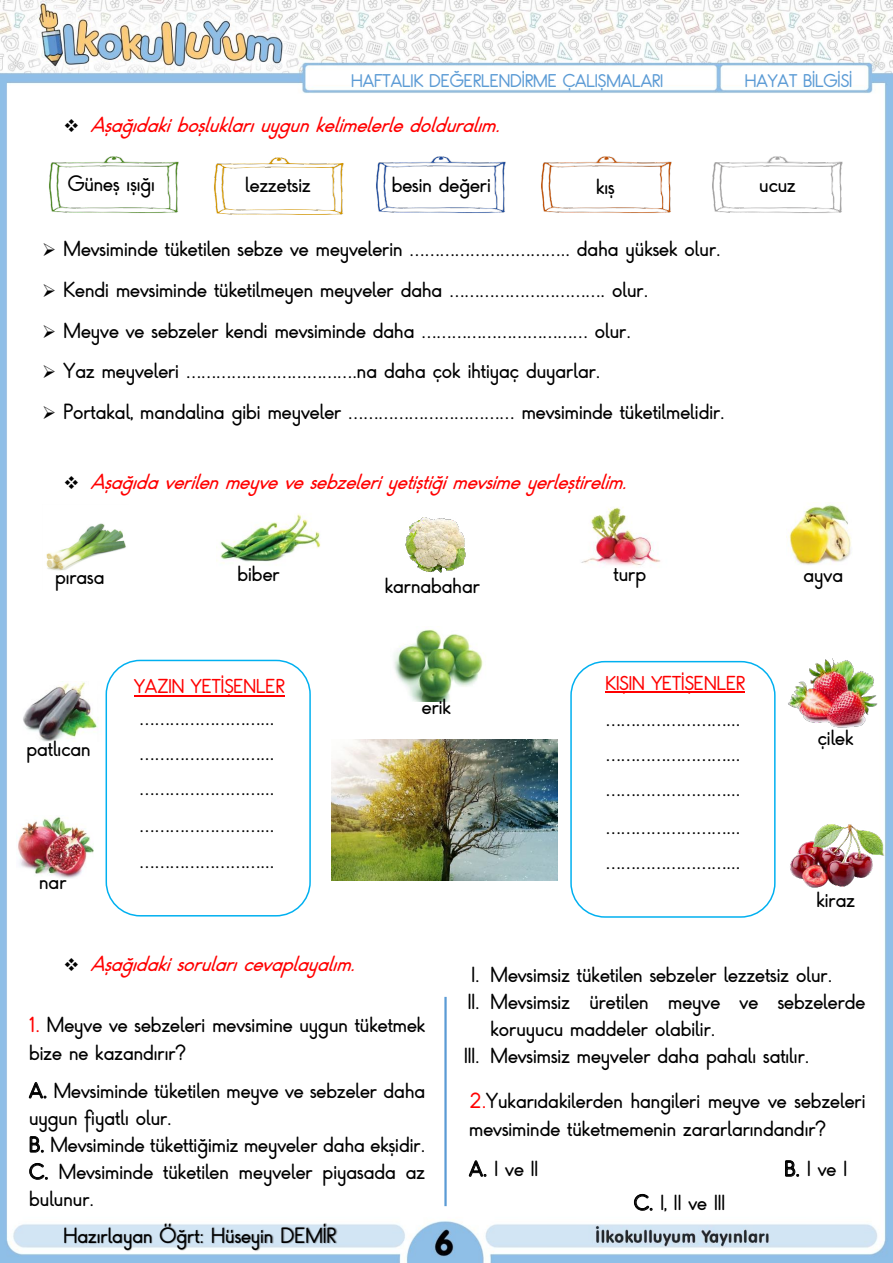
<style>
.page{position:relative;width:893px;height:1263px;background:#fff}
.page>*{position:absolute;margin:0;border:0;box-sizing:border-box;transform-origin:0 0}
.t1{font:18px/27.2px "Kayra Aydin";color:#000}
.t2{font:italic 18px "Kayra Aydin";color:#f00}
.t3{font:16.5px "Kayra Aydin";color:#f00}
.t4{font:15px "Kayra Aydin";color:#5b9bd5}
.s1{color:#000}
.s2{color:#f00}
</style>
<div class="page">
<img style="left:0;top:0;width:892px;height:1262px">
<img style="left:323px;top:71px;width:403px;height:21px">
<img style="left:734px;top:71px;width:141px;height:20px">
<img style="left:53px;top:1222px;width:311px;height:29px">
<img style="left:33px;top:172px;width:156px;height:27px">
<img style="left:18px;top:985px;width:418px;height:226px">
<svg style="left:29px;top:1082px;width:17px;height:17px"></svg>
<svg style="left:30px;top:1136px;width:14px;height:17px"></svg>
<svg style="left:29px;top:1163px;width:19px;height:17px"></svg>
<img style="left:458px;top:962px;width:418px;height:254px">
<svg style="left:469px;top:1160px;width:17px;height:17px"></svg>
<svg style="left:785px;top:1160px;width:14px;height:17px"></svg>
<svg style="left:634px;top:1194px;width:18px;height:17px"></svg>
<hr style="left:444px;top:997px;width:3px;height:209px;background:#5b9bd5">
<img style="left:46px;top:154px;width:139px;height:61px">
<img style="left:212px;top:155px;width:139px;height:61px">
<img style="left:374px;top:154px;width:139px;height:61px">
<img style="left:539px;top:154px;width:139px;height:61px">
<img style="left:710px;top:154px;width:139px;height:61px">
<div style="left:106px;top:660px;width:205px;height:256px;border:2px solid #00b0f0;border-radius:34px"></div>
<img style="left:122px;top:669px;width:175px;height:51px">
<hr style="left:134px;top:695px;width:151px;height:1px;background:#f00">
<img style="left:120px;top:704px;width:174px;height:35px">
<img style="left:120px;top:739px;width:174px;height:35px">
<img style="left:120px;top:774px;width:174px;height:37px">
<img style="left:120px;top:811px;width:174px;height:36px">
<img style="left:120px;top:847px;width:174px;height:43px">
<div style="left:570px;top:661px;width:206px;height:257px;border:2px solid #00b0f0;border-radius:34px"></div>
<img style="left:574px;top:672px;width:202px;height:43px">
<hr style="left:605px;top:691px;width:140px;height:2px;background:#f00">
<img style="left:586px;top:705px;width:174px;height:35px">
<img style="left:586px;top:740px;width:174px;height:35px">
<img style="left:586px;top:775px;width:174px;height:38px">
<img style="left:586px;top:813px;width:174px;height:35px">
<img style="left:586px;top:848px;width:174px;height:44px">
<img style="left:331px;top:740px;width:226px;height:140px">
<img style="left:216px;top:496px;width:111px;height:86px">
<img style="left:787px;top:658px;width:91px;height:70px">
<img style="left:572px;top:498px;width:98px;height:82px">
<img style="left:787px;top:503px;width:66px;height:63px">
<img style="left:43px;top:505px;width:85px;height:85px">
<img style="left:15px;top:682px;width:89px;height:54px">
<img style="left:2px;top:736px;width:113px;height:31px">
<img style="left:784px;top:816px;width:106px;height:71px">
<img style="left:779px;top:887px;width:113px;height:30px">
<img style="left:17px;top:816px;width:77px;height:53px">
<img style="left:0;top:869px;width:110px;height:30px">
<img style="left:390px;top:627px;width:101px;height:68px">
<img style="left:380px;top:695px;width:113px;height:30px">
<img style="left:400px;top:510px;width:70px;height:63px">
<img style="left:371px;top:573px;width:123px;height:31px">
<p class="t4" style="left:351px;top:71px;width:313px">HAFTALIK DEĞERLENDİRME ÇALIŞMALARI</p>
<p class="t4" style="left:745px;top:71px;width:109px">HAYAT BİLGİSİ</p>
<p class="t2" style="left:63px;top:113px;width:447px"><span class="s1">❖</span> Aşağıdaki boşluklarıuygunkelimelerledolduralım.</p>
<p class="t1" style="left:68px;top:172px;width:89px">Güneş ışığı</p>
<p class="t1" style="left:245px;top:173px;width:67px">lezzetsiz</p>
<p class="t1" style="left:392px;top:173px;width:101px">besin değeri</p>
<p class="t1" style="left:596px;top:174px;width:20px">kış</p>
<p class="t1" style="left:759px;top:173px;width:38px">ucuz</p>
<p class="t1" style="left:42px;top:237px;width:680px">➢ Mevsiminde tüketilen sebze ve meyvelerin ………………………….. daha yüksek olur.</p>
<p class="t1" style="left:42px;top:277px;width:608px">➢ Kendi mevsiminde tüketilmeyen meyveler daha …………………………. olur.</p>
<p class="t1" style="left:42px;top:318px;width:590px">➢ Meyve ve sebzeler kendi mevsiminde daha …………………………… olur.</p>
<p class="t1" style="left:42px;top:359px;width:560px">➢ Yaz meyveleri …………………………….na daha çok ihtiyaç duyarlar.</p>
<p class="t1" style="left:42px;top:399px;width:684px">➢ Portakal, mandalina gibi meyveler …………………………… mevsiminde tüketilmelidir.</p>
<p class="t2" style="left:63px;top:469px;width:574px"><span class="s1">❖</span> Aşağıdaverilen meyvevesebzeleriyetiştiğimevsimeyerleştirelim.</p>
<p class="t1" style="left:55px;top:564px;width:51px">pırasa</p>
<p class="t1" style="left:237px;top:561px;width:44px">biber</p>
<p class="t1" style="left:26px;top:736px;width:66px">patlıcan</p>
<p class="t1" style="left:39px;top:869px;width:29px">nar</p>
<p class="t3" style="left:134px;top:675px;width:152px">YAZIN YETİŞENLER</p>
<p class="t1" style="left:140px;top:701px;width:136px;line-height:35.1px;text-align:justify">……………………... ……………………... ……………………...</p>
<p class="t1" style="left:140px;top:809px;width:136px;line-height:35.4px">……………………... ……………………...</p>
<p class="t1" style="left:385px;top:573px;width:97px">karnabahar</p>
<p class="t1" style="left:422px;top:695px;width:31px">erik</p>
<p class="t1" style="left:614px;top:561px;width:34px">turp</p>
<p class="t1" style="left:803px;top:562px;width:41px">ayva</p>
<p class="t3" style="left:605px;top:672px;width:141px">KIŞIN YETİŞENLER</p>
<p class="t1" style="left:606px;top:703px;width:136px;line-height:35.1px;text-align:justify">……………………... ……………………... ……………………...</p>
<p class="t1" style="left:606px;top:810px;width:136px;line-height:35.4px">……………………... ……………………...</p>
<p class="t1" style="left:818px;top:725px;width:37px">çilek</p>
<p class="t1" style="left:816px;top:887px;width:40px">kiraz</p>
<p class="t2" style="left:63px;top:951px;width:302px"><span class="s1">❖</span> Aşağıdakisorularıcevaplayalım.</p>
<p class="t1" style="left:29px;top:1013px;width:398px"><span class="s2">1.</span> Meyve ve sebzeleri mevsimine uygun tüketmek bize ne kazandırır?</p>
<p class="t1" style="left:29px;top:1078px;width:398px">A. Mevsiminde tüketilen meyve ve sebzeler daha uygun fiyatlı olur.<br>B. Mevsiminde tükettiğimiz meyveler daha ekşidir.<br>C. Mevsiminde tüketilen meyveler piyasada az bulunur.</p>
<p class="t1" style="left:64px;top:1223px;width:274px">Hazırlayan Öğrt: Hüseyin DEMİR</p>
<p class="t1" style="left:471px;top:962px;width:362px">I. Mevsimsiz tüketilen sebzeler lezzetsiz olur.</p>
<p class="t1" style="left:468px;top:989px;width:399px">II. Mevsimsiz üretilen meyve ve sebzelerde</p>
<p class="t1" style="left:490px;top:1016px;width:226px">koruyucu maddeler olabilir.</p>
<p class="t1" style="left:464px;top:1044px;width:347px">III. Mevsimsiz meyveler daha pahalı satılır.</p>
<p class="t1" style="left:469px;top:1089px;width:398px"><span class="s2">2.</span>Yukarıdakilerden hangileri meyve ve sebzeleri mevsiminde tüketmemenin zararlarındandır?</p>
<p class="t1" style="left:469px;top:1157px;width:71px">A. I ve II</p>
<p class="t1" style="left:784px;top:1157px;width:64px">B. I ve I</p>
<p class="t1" style="left:634px;top:1190px;width:93px">C. I, II ve III</p>
</div>
